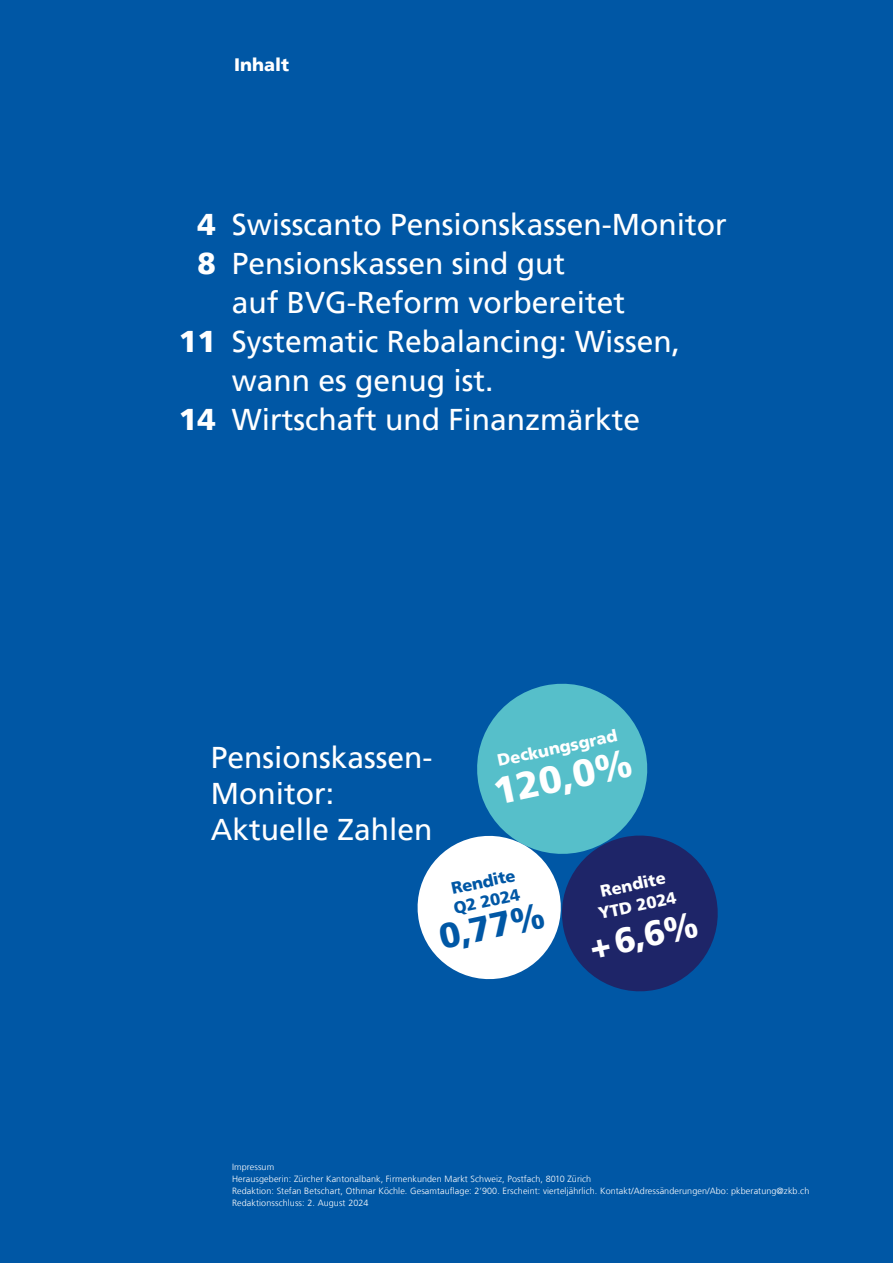
<style>
.page{position:relative;width:893px;height:1263px;background:#0057a5}
.page>*{position:absolute;margin:0;border:0;box-sizing:border-box;transform-origin:0 0}
.t1{font:900 37.5px "Frutigerfor ZKB";color:#fff}
.t2{font:900 34.5px "Frutigerfor ZKB";color:#fff}
.t3{font:900 34.5px "Frutigerfor ZKB";color:#0057a5}
.t4{font:30px/36px "Frutigerfor ZKB";color:#fff}
.t5{font:900 18px "Frutigerfor ZKB";color:#fff}
.t6{font:900 16.5px/21px "Frutigerfor ZKB";color:#fff;text-align:center}
.t7{font:900 16.5px/19.8px "Frutigerfor ZKB";color:#0057a5}
.t8{font:300 9px/12px "Frutiger For ZKB";letter-spacing:.01em;color:#fff}
.s1{font-weight:900}
</style>
<div class="page">
<svg style="left:417px;top:683px;width:301px;height:309px"></svg>
<h3 class="t5" style="left:234px;top:54px;width:57px">Inhalt</h3>
<h3 class="t4" style="left:197px;top:207px;width:531px"><span class="s1">4</span> Swisscanto Pensionskassen-Monitor</h3>
<h3 class="t4" style="left:197px;top:246px;width:369px"><span class="s1">8</span> Pensionskassen sind gut</h3>
<h3 class="t4" style="left:232px;top:285px;width:395px">auf BVG-Reform vorbereitet</h3>
<h3 class="t4" style="left:179px;top:324px;width:503px"><span class="s1">11</span> Systematic Rebalancing: Wissen,</h3>
<h3 class="t4" style="left:232px;top:363px;width:263px">wann es genug ist.</h3>
<h3 class="t4" style="left:179px;top:402px;width:463px"><span class="s1">14</span> Wirtschaft und Finanzmärkte</h3>
<h3 class="t4" style="left:211px;top:740px;width:223px">Pensionskassen-<br>Monitor:<br>Aktuelle Zahlen</h3>
<h3 class="t6" style="left:496px;top:750px;width:123px;rotate:-12deg">Deckungsgrad</h3>
<h1 class="t1" style="left:489px;top:770px;width:142px;rotate:-12deg">120,0%</h1>
<h3 class="t7" style="left:448px;top:879px;width:69px;rotate:-12deg">Rendite<br>Q2 2024</h3>
<h2 class="t3" style="left:435px;top:917px;width:109px;rotate:-12deg">0,77%</h2>
<h3 class="t6" style="left:592px;top:882px;width:81px;rotate:-12deg">Rendite<br>YTD 2024</h3>
<h2 class="t2" style="left:586px;top:927px;width:112px;rotate:-12deg">+ 6,6%</h2>
<p class="t8" style="left:232px;top:1160px;width:579px">Impressum<br>Herausgeberin: Zürcher Kantonalbank, Firmenkunden Markt Schweiz, Postfach, 8010 Zürich<br>Redaktion: Stefan Betschart, Othmar Köchle. Gesamtauflage: 2’900. Erscheint: vierteljährlich. Kontakt/Adressänderungen/Abo: pkberatung@zkb.ch Redaktionsschluss: 2. August 2024</p>
</div>
